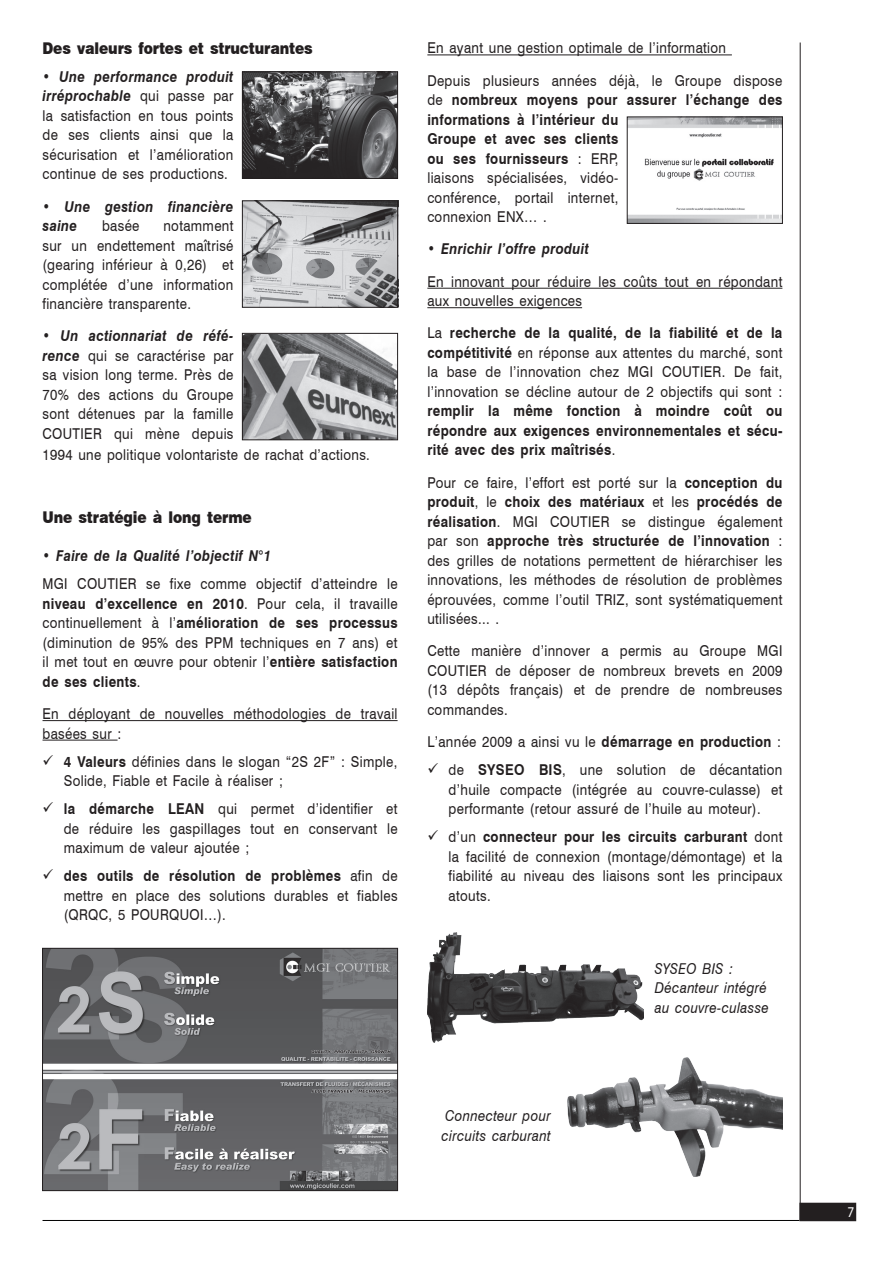
<style>
.page{position:relative;width:893px;height:1263px;background:#fff}
.page>*{position:absolute;margin:0;border:0;box-sizing:border-box;transform-origin:0 0}
.Titre3{font:900 16.2px "Swiss 721 BT";letter-spacing:-.01em;color:#231f20;scale:.86 1}
.Listes{font:15px/19.5px "Swiss 721 BT";letter-spacing:.025em;color:#231f20;text-align:justify;scale:.89 1}
.t1{font:700 15px/19.5px "Swiss 721 BT";letter-spacing:.025em;color:#231f20;text-align:justify;scale:.89 1}
.Titre3-2{font:italic 700 15px/19.5px "Swiss 721 BT";letter-spacing:.025em;color:#231f20;scale:.89 1}
.t2{font:italic 15px/19.5px "Swiss 721 BT";letter-spacing:.025em;color:#231f20;scale:.89 1}
.t3{font:15px "Myriad Pro";color:#fff;scale:.89 1}
.s1{font-weight:700;font-style:italic}
.s2{font-weight:400;font-style:normal}
.s3{font-weight:700}
.s4{font-weight:400}
</style>
<div class="page">
<hr style="left:43px;top:1220px;width:756px;height:1px;background:#000">
<hr style="left:800px;top:43px;width:1px;height:1177px;background:#231f20">
<div style="left:800px;top:1203px;width:55px;height:17px;background:#231f20"></div>
<div style="left:799px;top:1203px;width:57px;height:18px;border:2px solid #231f20"></div>
<hr style="left:43px;top:720px;width:355px;height:1px;background:#231f20">
<hr style="left:43px;top:740px;width:75px;height:1px;background:#231f20">
<hr style="left:427px;top:55px;width:305px;height:1px;background:#231f20">
<hr style="left:427px;top:288px;width:355px;height:1px;background:#231f20">
<hr style="left:427px;top:307px;width:155px;height:1px;background:#231f20">
<img style="left:244px;top:74px;width:152px;height:103px">
<div style="left:242px;top:72px;width:156px;height:107px;border:1px solid #231f20"></div>
<img style="left:244px;top:201px;width:155px;height:106px">
<div style="left:242px;top:200px;width:156px;height:108px;border:1px solid #231f20"></div>
<img style="left:244px;top:335px;width:152px;height:103px">
<div style="left:242px;top:333px;width:156px;height:107px;border:1px solid #231f20"></div>
<img style="left:629px;top:119px;width:152px;height:103px">
<div style="left:627px;top:117px;width:156px;height:107px;border:1px solid #231f20"></div>
<img style="left:44px;top:950px;width:352px;height:239px">
<div style="left:42px;top:948px;width:356px;height:243px;border:1px solid #231f20"></div>
<img style="left:427px;top:933px;width:216px;height:109px">
<img style="left:568px;top:1058px;width:214px;height:118px">
<p class="Titre3" style="left:43px;top:38px;width:316px">Des valeurs fortes et structurantes</p>
<p class="Listes" style="left:43px;top:67px;width:216px"><span class="s1">• Une performance produit irréprochable</span> qui passe par la satisfaction en tous points de ses clients ainsi que la sécurisation et l’amélioration continue de ses productions.</p>
<p class="Titre3-2" style="left:43px;top:196px;width:216px"><span class="s2">•</span> Une gestion financière saine</p>
<p class="Listes" style="left:102px;top:216px;width:44px">basée</p>
<p class="Listes" style="left:43px;top:216px;width:216px;text-indent:121px">notamment sur un endettement maîtrisé (gearing inférieur à 0,26) et complétée d’une information financière transparente.</p>
<p class="Listes" style="left:43px;top:326px;width:216px">• <span class="s1">Un actionnariat de réfé&shy;rence</span> qui se caractérise par sa vision long terme. Près de 70% des actions du Groupe sont détenues par la famille COUTIER qui mène depuis</p>
<p class="Listes" style="left:43px;top:445px;width:369px">1994 une politique volontariste de rachat d’actions.</p>
<p class="Titre3" style="left:43px;top:508px;width:245px">Une stratégie à long terme</p>
<p class="Titre3-2" style="left:43px;top:546px;width:258px">• Faire de la Qualité l’objectif N°1</p>
<p class="Listes" style="left:43px;top:574px;width:400px">MGI COUTIER se fixe comme objectif d’atteindre le <span class="s3">niveau d’excellence en 2010</span>. Pour cela, il travaille continuellement à l’<span class="s3">amélioration de ses processus </span>(diminution de 95% des PPM techniques en 7 ans) et il met tout en œuvre pour obtenir l’<span class="s3">entière satisfaction de ses clients</span>.</p>
<p class="Listes" style="left:43px;top:704px;width:400px">En déployant de nouvelles méthodologies de travail basées sur :</p>
<p class="Listes" style="left:64px;top:751px;width:376px"><span class="s3">4 Valeurs</span> définies dans le slogan “2S 2F” : Simple,<br>Solide, Fiable et Facile à réaliser ;</p>
<p class="Listes" style="left:64px;top:799px;width:377px"><span class="s3">la démarche LEAN</span> qui permet d’identifier et de réduire les gaspillages tout en conservant le maximum de valeur ajoutée ;</p>
<p class="Listes" style="left:64px;top:866px;width:377px"><span class="s3">des outils de résolution de problèmes</span> afin de mettre en place des solutions durables et fiables (QRQC, 5 POURQUOI…).</p>
<p class="Listes" style="left:427px;top:38px;width:337px">En ayant une gestion optimale de l’information</p>
<p class="Listes" style="left:427px;top:70px;width:400px;text-align:left">Depuis plusieurs années déjà, le Groupe dispose de <span class="s3">nombreux moyens pour assurer l’échange des informations à l’intérieur du<br>Groupe et avec ses clients<br>ou ses fournisseurs</span> : ERP,<br>liaisons spécialisées, vidéo-<br>conférence, portail internet,<br>connexion ENX… .</p>
<p class="Titre3-2" style="left:427px;top:239px;width:183px">• Enrichir l’offre produit</p>
<p class="Listes" style="left:427px;top:271px;width:400px">En innovant pour réduire les coûts tout en répondant aux nouvelles exigences</p>
<p class="t1" style="left:427px;top:323px;width:400px"><span class="s4">La</span> recherche de la qualité, de la fiabilité et de la compétitivité <span class="s4">en réponse aux attentes du marché, sont la base de l’innovation chez MGI COUTIER. De fait, l’innovation se décline autour de 2 objectifs qui sont : </span>remplir la même fonction à moindre coût ou répondre aux exigences environnementales et sécu&shy;rité avec des prix maîtrisés<span class="s4">.</span></p>
<p class="Listes" style="left:427px;top:472px;width:400px">Pour ce faire, l’effort est porté sur la <span class="s3">conception du produit</span>, le <span class="s3">choix des matériaux</span> et les <span class="s3">procédés de réalisation</span>. MGI COUTIER se distingue également par son <span class="s3">approche très structurée de l’innovation</span> : des grilles de notations permettent de hiérarchiser les innovations, les méthodes de résolution de problèmes éprouvées, comme l’outil TRIZ, sont systématiquement utilisées... .</p>
<p class="Listes" style="left:427px;top:641px;width:400px">Cette manière d’innover a permis au Groupe MGI COUTIER de déposer de nombreux brevets en 2009 (13 dépôts français) et de prendre de nombreuses commandes.</p>
<p class="Listes" style="left:427px;top:732px;width:399px">L’année 2009 a ainsi vu le <span class="s3">démarrage en production</span> :</p>
<p class="Listes" style="left:449px;top:760px;width:377px">de <span class="s3">SYSEO BIS</span>, une solution de décantation d’huile compacte (intégrée au couvre-culasse) et performante (retour assuré de l’huile au moteur).</p>
<p class="Listes" style="left:449px;top:827px;width:377px">d’un <span class="s3">connecteur pour les circuits carburant</span> dont la facilité de connexion (montage/démontage) et la fiabilité au niveau des liaisons sont les principaux atouts.</p>
<p class="t2" style="left:655px;top:958px;width:130px">SYSEO BIS :<br>Décanteur intégré au couvre-culasse</p>
<p class="t2" style="left:441px;top:1106px;width:124px">Connecteur pour circuits carburant</p>
<p class="t3" style="left:847px;top:1203px;width:9px">7</p>
</div>
